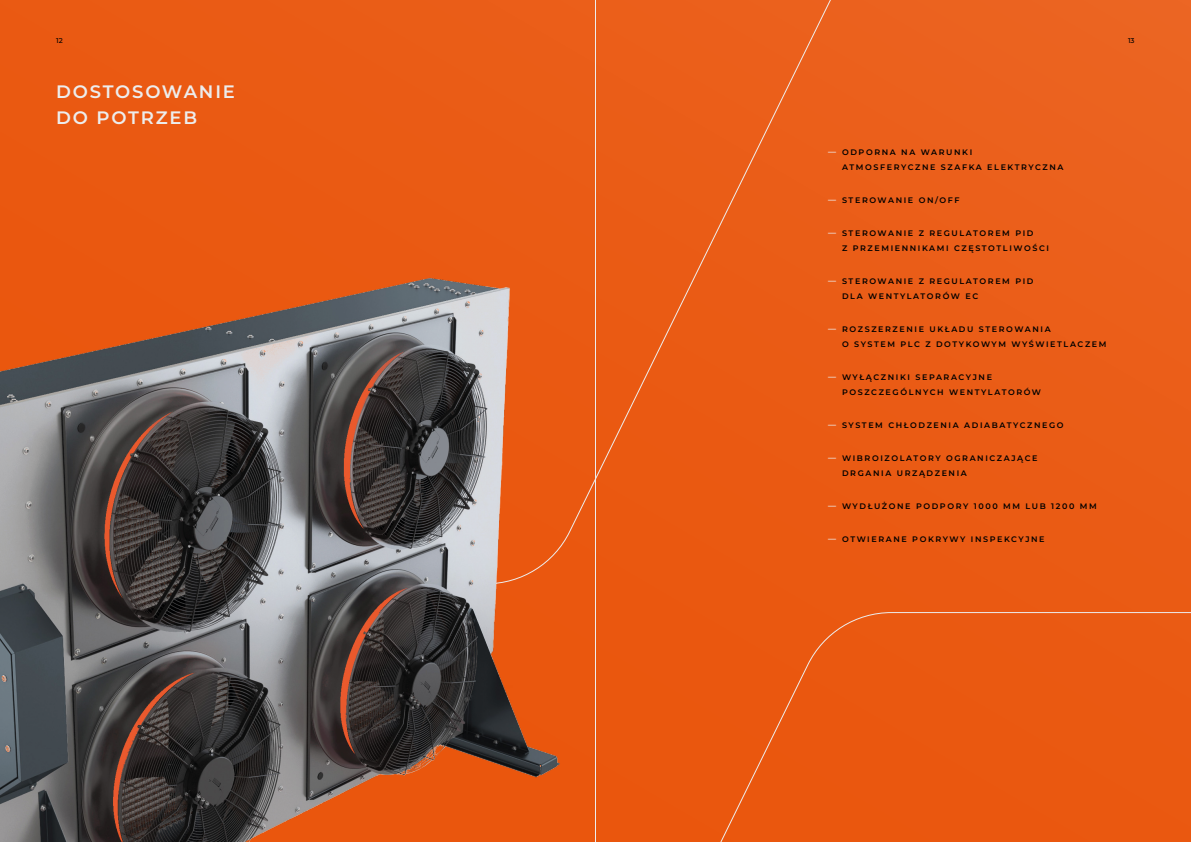
<style>
.page{position:relative;width:1191px;height:842px;background:#eb601c}
.page>*{position:absolute;margin:0;border:0;box-sizing:border-box;transform-origin:0 0}
.t1{font:600 18px/26.1px "Montserrat";letter-spacing:.1em;color:#ededed}
.t2{font:600 8px/15px "Montserrat";letter-spacing:.2em;color:#000}
.t3{font:500 7px "Montserrat";color:#000}
.s1{color:#ededed}
</style>
<div class="page">
<div style="left:1052px;top:612px;width:139px;height:230px;background:#ea5911"></div>
<svg style="left:0;top:0;width:831px;height:202px"></svg>
<img style="left:0;top:202px;width:1052px;height:640px">
<hr style="left:595px;top:0;width:1px;height:842px;background:#ededed">
<p class="t3" style="left:56px;top:35px;width:8px">12</p>
<p class="t3" style="left:1128px;top:35px;width:8px">13</p>
<h1 class="t1" style="left:56px;top:78px;width:180px">DOSTOSOWANIE<br>DO POTRZEB</h1>
<p class="t2" style="left:842px;top:145px;width:223px;text-indent:-14px"><span class="s1">—</span> ODPORNA NA WARUNKI<br>ATMOSFERYCZNE SZAFKA ELEKTRYCZNA</p>
<p class="t2" style="left:828px;top:193px;width:133px"><span class="s1">—</span> STEROWANIE ON/OFF</p>
<p class="t2" style="left:842px;top:226px;width:208px;text-indent:-14px"><span class="s1">—</span> STEROWANIE Z REGULATOREM PID<br>Z PRZEMIENNIKAMI CZĘSTOTLIWOŚCI</p>
<p class="t2" style="left:842px;top:274px;width:193px;text-indent:-14px"><span class="s1">—</span> STEROWANIE Z REGULATOREM PID<br>DLA WENTYLATORÓW EC</p>
<p class="t2" style="left:842px;top:322px;width:266px;text-indent:-14px"><span class="s1">—</span> ROZSZERZENIE UKŁADU STEROWANIA<br>O SYSTEM PLC Z DOTYKOWYM WYŚWIETLACZEM</p>
<p class="t2" style="left:842px;top:370px;width:200px;text-indent:-14px"><span class="s1">—</span> WYŁĄCZNIKI SEPARACYJNE<br>POSZCZEGÓLNYCH WENTYLATORÓW</p>
<p class="t2" style="left:828px;top:418px;width:237px"><span class="s1">—</span> SYSTEM CHŁODZENIA ADIABATYCZNEGO</p>
<p class="t2" style="left:842px;top:451px;width:197px;text-indent:-14px"><span class="s1">—</span> WIBROIZOLATORY OGRANICZAJĄCE<br>DRGANIA URZĄDZENIA</p>
<p class="t2" style="left:828px;top:499px;width:270px"><span class="s1">—</span> WYDŁUŻONE PODPORY 1000 MM LUB 1200 MM</p>
<p class="t2" style="left:828px;top:532px;width:218px"><span class="s1">—</span> OTWIERANE POKRYWY INSPEKCYJNE</p>
</div>
